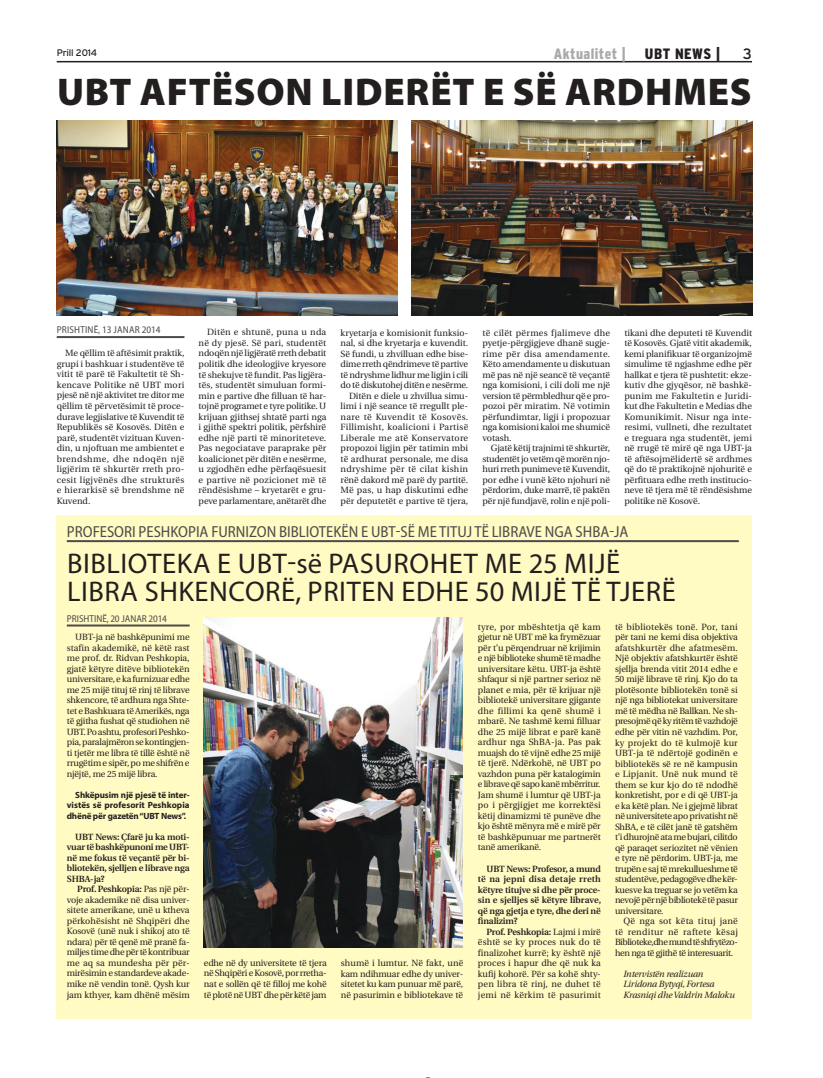
<style>
.page{position:relative;width:823px;height:1078px;background:#fff}
.page>*{position:absolute;margin:0;border:0;box-sizing:border-box;transform-origin:0 0}
.t1{font:900 38.8px "Myriad Pro";letter-spacing:.02em;color:#241f1f}
.t2{font:28.5px "Myriad Pro";letter-spacing:.02em;color:#241f1f}
.t3{font:semi-condensed 16px "Myriad Pro";color:#4e4b4c}
.t4{font:900 condensed 15px "Interstate";letter-spacing:.03em;color:#aaaaac}
.t5{font:900 condensed 15px "Interstate";letter-spacing:.03em;color:#241f1f}
.t6{font:15px "Interstate";color:#241f1f}
.t7{font:semi-condensed 10px "Myriad Pro";color:#4e4b4c}
.t8{font:9.5px "Interstate";letter-spacing:-.02em;color:#241f1f}
.t9{font:9px/10.5px "Utopia";letter-spacing:-.005em;color:#241f1f;text-align:justify}
.t10{font:600 9px/10.5px "Utopia";letter-spacing:-.02em;color:#241f1f;text-align:justify}
.t11{font:700 9px/10.5px "Myriad Pro";letter-spacing:-.01em;color:#241f1f;text-align:justify}
.t12{font:italic 9px/10.5px "Utopia";letter-spacing:-.02em;color:#241f1f}
.s1{font-weight:600}
</style>
<div class="page">
<hr style="left:57px;top:61px;width:694px;height:1px;background:#241f1f">
<hr style="left:57px;top:336px;width:127px;height:2px;background:#4e4b4c">
<img style="left:57px;top:121px;width:340px;height:194px">
<img style="left:411px;top:121px;width:340px;height:194px">
<div style="left:57px;top:515px;width:694px;height:503px;background:#fffbc3"></div>
<hr style="left:67px;top:540px;width:671px;height:2px;background:#4e4b4c">
<hr style="left:67px;top:624px;width:122px;height:2px;background:#4e4b4c">
<img style="left:203px;top:617px;width:259px;height:330px">
<p class="t8" style="left:57px;top:48px;width:42px">Prill 2014</p>
<h3 class="t5" style="left:644px;top:45px;width:77px">UBT News |</h3>
<h3 class="t6" style="left:742px;top:45px;width:11px">3</h3>
<h1 class="t1" style="left:57px;top:70px;width:25px">UBT</h1>
<h1 class="t1" style="left:140px;top:70px;width:608px">AFTËSON LIDERËT E SË ARDHMES</h1>
<h3 class="t4" style="left:553px;top:45px;width:73px">Aktualitet |</h3>
<p class="t7" style="left:57px;top:324px;width:105px">PRISHTINË, 13 JANAR 2014</p>
<p class="t9" style="left:57px;top:348px;width:129px;text-indent:9px">Me qëllim të aftësimit praktik, grupi i bashkuar i studentëve të vitit të parë të Fakultetit të Sh&shy;kencave Politike në UBT mori pjesë në një aktivitet tre ditor me qëllim të përvetësimit të proce&shy;durave legjislative të Kuvendit të Republikës së Kosovës. Ditën e parë, studentët vizituan Kuven&shy;din, u njoftuan me ambientet e brendshme, dhe ndoqën një ligjërim të shkurtër rreth pro&shy;cesit ligjvënës dhe strukturës e hierarkisë së brendshme në Kuvend.</p>
<p class="t9" style="left:198px;top:327px;width:129px;text-indent:9px">Ditën e shtunë, puna u nda në dy pjesë. Së pari, studentët ndoqën një ligjëratë rreth debatit politik dhe ideologjive kryesore të shekujve të fundit. Pas ligjëra&shy;tës, studentët simuluan formi&shy;min e partive dhe filluan të har&shy;tojnë programet e tyre politike. U krijuan gjithsej shtatë parti nga i gjithë spektri politik, përfshirë edhe një parti të minoriteteve.<br>Pas negociatave paraprake për koalicionet për ditën e nesërme, u zgjodhën edhe përfaqësuesit e partive në pozicionet më të rëndësishme – kryetarët e gru&shy;peve parlamentare, anëtarët dhe</p>
<p class="t9" style="left:340px;top:327px;width:129px;text-align:right">kryetarja e komisionit funksio&shy;nal, si dhe kryetarja e kuvendit.<br>Së fundi, u zhvilluan edhe bise&shy;dime rreth qëndrimeve të partive të ndryshme lidhur me ligjin i cili do të diskutohej ditën e nesërme.<br>Ditën e diele u zhvillua simu&shy;limi i një seance të rregullt ple&shy;nare të Kuvendit të Kosovës.<br>Fillimisht, koalicioni i Partisë<br>Liberale me atë Konservatore propozoi ligjin për tatimin mbi të ardhurat personale, me disa ndryshime për të cilat kishin rënë dakord më parë dy partitë.<br>Më pas, u hap diskutimi edhe për deputetët e partive të tjera,</p>
<p class="t9" style="left:482px;top:327px;width:129px">të cilët përmes fjalimeve dhe pyetje-përgjigjeve dhanë sugje&shy;rime për disa amendamente.<br>Këto amendamente u diskutuan më pas në një seancë të veçantë nga komisioni, i cili doli me një version të përmbledhur që e pro&shy;pozoi për miratim. Në votimin përfundimtar, ligji i propozuar nga komisioni kaloi me shumicë votash.</p>
<p class="t9" style="left:624px;top:327px;width:129px">tikani dhe deputeti të Kuvendit të Kosovës. Gjatë vitit akademik, kemi planifikuar të organizojmë simulime të ngjashme edhe për hallkat e tjera të pushtetit: ekze&shy;kutiv dhe gjyqësor, në bashkë&shy;punim me Fakultetin e Juridi&shy;kut dhe Fakultetin e Medias dhe Komunikimit. Nisur nga inte&shy;resimi, vullneti, dhe rezultatet e treguara nga studentët, jemi në rrugë të mirë që nga UBT-ja të aftësojmëlidertë së ardhmes që do të praktikojnë njohuritë e përfituara edhe rreth institucio&shy;neve të tjera më të rëndësishme politike në Kosovë.</p>
<h3 class="t3" style="left:67px;top:523px;width:562px">PROFESORI PESHKOPIA FURNIZON BIBLIOTEKËN E UBT-SË ME TITUJ TË LIBRAVE NGA SHBA-JA</h3>
<h2 class="t2" style="left:67px;top:546px;width:379px">BIBL IOTEKA E UBT-SË PASUROHET</h2>
<h2 class="t2" style="left:484px;top:546px;width:137px">ME 25 MIJË</h2>
<h2 class="t2" style="left:67px;top:574px;width:95px">LIBRA SHKEN</h2>
<h2 class="t2" style="left:228px;top:574px;width:135px">CORË, PRITEN</h2>
<h2 class="t2" style="left:401px;top:574px;width:18px">EDHE</h2>
<h2 class="t2" style="left:475px;top:574px;width:202px">50 MIJË TË TJERË</h2>
<p class="t7" style="left:67px;top:612px;width:102px">PRISHTINË, 20 JANAR 2014</p>
<p class="t9" style="left:67px;top:632px;width:124px;text-indent:9px">UBT-ja në bashkëpunimi me stafin akademikë, në këtë rast me prof. dr. Ridvan Peshkopia, gjatë këtyre ditëve bibliotekën universitare, e ka furnizuar edhe me 25 mijë tituj të rinj të librave shkencore, të ardhura nga Shte&shy;tet e Bashkuara të Amerikës, nga të gjitha fushat që studiohen në UBT. Po ashtu, profesori Peshko&shy;pia, paralajmëron se kontingjen&shy;ti tjetër me libra të tillë është në rrugëtim e sipër, po me shifrën e njëjtë, me 25 mijë libra.</p>
<p class="t11" style="left:67px;top:789px;width:124px;text-indent:9px">Shkëpusim një pjesë të inter&shy;vistës së profesorit Peshkopia dhënë për gazetën “UBT News”.</p>
<p class="t10" style="left:67px;top:831px;width:124px;text-indent:9px">UBT News: Çfarë ju ka moti&shy;vuar të bashkëpunoni me UBT&shy;në me fokus të veçantë për bi&shy;bliotekën, sjelljen e librave nga SHBA-ja?</p>
<p class="t9" style="left:67px;top:884px;width:124px;text-indent:10px"><span class="s1">Prof. Peshkopia:</span> Pas një për&shy;voje akademike në disa univer&shy;sitete amerikane, unë u ktheva përkohësisht në Shqipëri dhe Kosovë (unë nuk i shikoj ato të ndara) për të qenë më pranë fa&shy;miljes time dhe për të kontribuar me aq sa mundesha për për&shy;mirësimin e standardeve akade&shy;mike në vendin tonë. Qysh kur jam kthyer, kam dhënë mësim</p>
<p class="t9" style="left:482px;top:443px;width:129px;text-indent:9px">Gjatë këtij trajnimi të shkurtër, studentët jo vetëm që morën njo&shy;huri rreth punimeve të Kuvendit, por edhe i vunë këto njohuri në përdorim, duke marrë, të paktën për një fundjavë, rolin e një poli-</p>
<p class="t9" style="left:477px;top:621px;width:124px">tyre, por mbështetja që kam gjetur në UBT më ka frymëzuar për t’u përqendruar në krijimin e një biblioteke shumë të madhe universitare këtu. UBT-ja është shfaqur si një partner serioz në planet e mia, për të krijuar një bibliotekë universitare gjigante dhe fillimi ka qenë shumë i mbarë. Ne tashmë kemi filluar dhe 25 mijë librat e parë kanë ardhur nga ShBA-ja. Pas pak muajsh do të vijnë edhe 25 mijë të tjerë. Ndërkohë, në UBT po vazhdon puna për katalogimin e librave që sapo kanë mbërritur.<br>Jam shumë i lumtur që UBT-ja po i përgjigjet me korrektësi këtij dinamizmi të punëve dhe kjo është mënyra më e mirë për të bashkëpunuar me partnerët tanë amerikanë.</p>
<p class="t10" style="left:477px;top:863px;width:125px;text-indent:9px">UBT News: Profesor, a mund të na jepni disa detaje rreth këtyre titujve si dhe për proce&shy;sin e sjelljes së këtyre librave, që nga gjetja e tyre, dhe deri në finalizim?</p>
<p class="t9" style="left:477px;top:926px;width:124px;text-indent:9px"><span class="s1">Prof. Peshkopia:</span> Lajmi i mirë është se ky proces nuk do të finalizohet kurrë; ky është një proces i hapur dhe që nuk ka kufij kohorë. Për sa kohë shty&shy;pen libra të rinj, ne duhet të jemi në kërkim të pasurimit</p>
<p class="t9" style="left:614px;top:621px;width:124px">të bibliotekës tonë. Por, tani për tani ne kemi disa objektiva afatshkurtër dhe afatmesëm.<br>Një objektiv afatshkurtër është sjellja brenda vitit 2014 edhe e 50 mijë librave të rinj. Kjo do ta plotësonte bibliotekën tonë si një nga bibliotekat universitare më të mëdha në Ballkan. Ne sh&shy;presojmë që ky ritëm të vazhdojë edhe për vitin në vazhdim. Por, ky projekt do të kulmojë kur UBT-ja të ndërtojë godinën e bibliotekës së re në kampusin e Lipjanit. Unë nuk mund të them se kur kjo do të ndodhë konkretisht, por e di që UBT-ja e ka këtë plan. Ne i gjejmë librat në universitete apo privatisht në ShBA, e të cilët janë të gatshëm t’i dhurojnë ata me bujari, cilitdo që paraqet seriozitet në vënien e tyre në përdorim. UBT-ja, me trupën e saj të mrekullueshme të studentëve, pedagogëve dhe kër&shy;kuesve ka treguar se jo vetëm ka nevojë për një bibliotekë të pasur universitare.</p>
<p class="t9" style="left:614px;top:915px;width:124px;text-indent:9px">Që nga sot këta tituj janë të renditur në raftete kësaj Biblioteke,dhe mund të shfrytëzo&shy;hen nga të gjithë të interesuarit.</p>
<p class="t12" style="left:623px;top:968px;width:113px">Intervistën realizuan<br>Liridona Bytyqi, Fortesa<br>Krasniqi dhe Valdrin Maloku</p>
<p class="t9" style="left:204px;top:957px;width:124px">edhe në dy universitete të tjera në Shqipëri e Kosovë, por rretha&shy;nat e sollën që të filloj me kohë të plotë në UBT dhe për këtë jam</p>
<p class="t9" style="left:341px;top:957px;width:124px">shumë i lumtur. Në fakt, unë kam ndihmuar edhe dy univer&shy;sitetet ku kam punuar më parë, në pasurimin e bibliotekave të</p>
</div>
